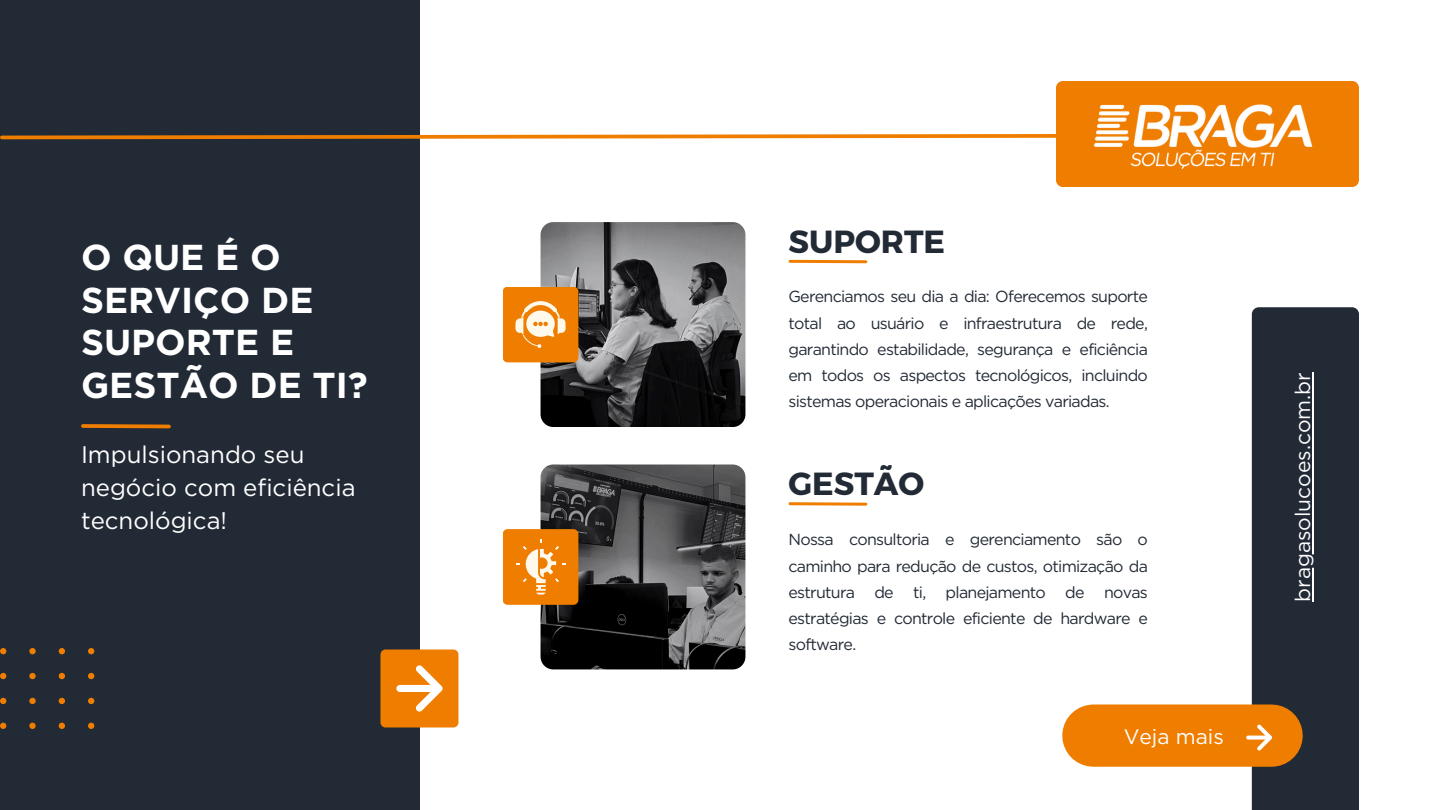
<style>
.page{position:relative;width:1440px;height:810px;background:#fff}
.page>*{position:absolute;margin:0;border:0;box-sizing:border-box;transform-origin:0 0}
.t1{font:700 36px/42.8px "Gotham";color:#fff}
.t2{font:700 32px "Montserrat";color:#222a35}
.t3{font:24px/33px "Gotham";color:#fff}
.t4{font:21px "Gotham";color:#fff}
.t5{font:16px/26.2px "Gotham";letter-spacing:-.045em;color:#222a35;text-align:justify}
</style>
<div class="page">
<div style="left:0;top:0;width:419px;height:810px;background:#222a35"></div>
<svg style="left:81px;top:424px;width:90px;height:5px"></svg>
<div style="left:1056px;top:81px;width:303px;height:106px;background:#ef7d00;border-radius:7px"></div>
<svg style="left:0;top:132px;width:1056px;height:9px"></svg>
<img style="left:541px;top:222px;width:204px;height:205px;border-radius:13px">
<img style="left:541px;top:465px;width:204px;height:204px;border-radius:13px">
<div style="left:503px;top:287px;width:75px;height:75px;background:#ef7d00;border-radius:5px"></div>
<div style="left:503px;top:529px;width:75px;height:76px;background:#ef7d00;border-radius:5px"></div>
<svg style="left:0;top:648px;width:94px;height:81px"></svg>
<div style="left:1252px;top:307px;width:107px;height:503px;background:#222a35"></div>
<svg style="left:788px;top:259px;width:80px;height:5px"></svg>
<svg style="left:788px;top:502px;width:80px;height:4px"></svg>
<div style="left:1093px;top:705px;width:179px;height:62px;background:#ef7d00"></div>
<svg style="left:1246px;top:724px;width:26px;height:27px"></svg>
<div style="left:380px;top:649px;width:78px;height:79px;background:#ef7d00;border-radius:5px"></div>
<svg style="left:396px;top:665px;width:47px;height:47px"></svg>
<img style="left:1093px;top:104px;width:220px;height:65px">
<svg style="left:515px;top:301px;width:51px;height:47px"></svg>
<svg style="left:516px;top:539px;width:50px;height:56px"></svg>
<hr style="left:1312px;top:372px;width:1px;height:230px;background:#fff">
<p class="t1" style="left:81px;top:236px;width:288px">OQUEÉO<br>SERVIÇO DE<br>SUPORTE E<br>GESTÃO DE TI?</p>
<p class="t2" style="left:789px;top:221px;width:158px">SUPORTE</p>
<p class="t5" style="left:789px;top:283px;width:361px">Gerenciamos seu dia a dia: Oferecemos suporte total ao usuário e infraestrutura de rede, garantindo estabilidade, segurança e eficiência em todos os aspectos tecnológicos, incluindo sistemas operacionais e aplicações variadas.</p>
<h3 class="t3" style="left:81px;top:438px;width:276px">Impulsionando seu negócio com eficiência tecnológica!</h3>
<p class="t2" style="left:789px;top:463px;width:137px">GESTÃO</p>
<p class="t5" style="left:789px;top:527px;width:361px">Nossa consultoria e gerenciamento são o caminho para redução de custos, otimização da estrutura de ti, planejamento de novas estratégias e controle eficiente de hardware e software.</p>
<p class="t4" style="left:1124px;top:724px;width:102px">Veja mais</p>
<h2 class="t4" style="left:1290px;top:602px;width:231px;rotate:-90deg">bragasolucoes.com.br</h2>
</div>
